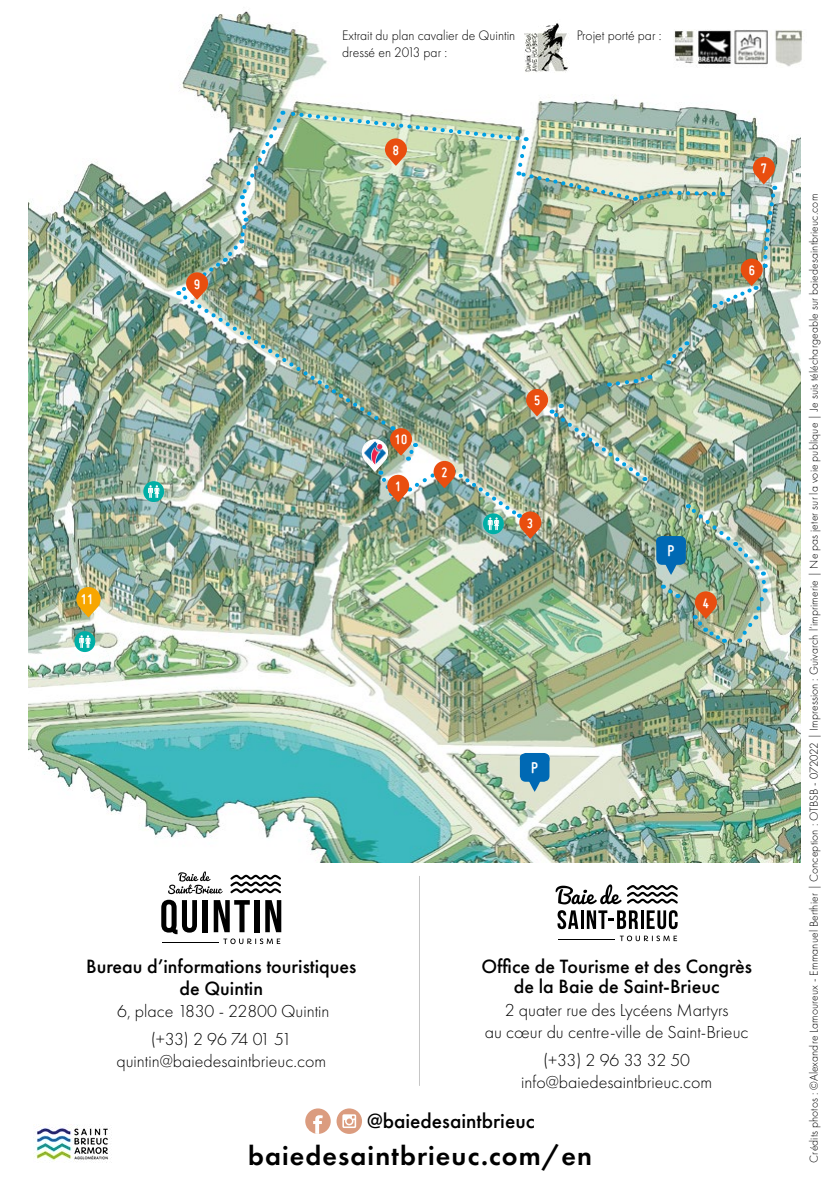
<style>
.page{position:relative;width:840px;height:1191px;background:#fff}
.page>*{position:absolute;margin:0;border:0;box-sizing:border-box;transform-origin:0 0}
.t1{font:600 27.8px "Futura PT";letter-spacing:.04em;color:#000}
.t2{font:500 21.4px "Futura PT";color:#000}
.t3{font:500 20px/22px "Futura PT";color:#000;text-align:center}
.t4{font:300 18px/22.4px "Futura PT";color:#000;text-align:center}
.t5{font:700 16.6px "Miso";color:#fff}
.t6{font:700 15.2px "Miso";color:#fff}
.t7{font:700 14.6px "Miso";color:#fff}
.t8{font:300 14.2px/17.2px "Futura PT";color:#000;scale:.96 1}
.t9{font:300 12px "Futura PT";letter-spacing:.01em;color:#000}
</style>
<div class="page">
<hr style="left:419px;top:876px;width:1px;height:209px;background:#c6c6c6">
<img style="left:33px;top:1124px;width:79px;height:38px">
<svg style="left:305px;top:1108px;width:25px;height:25px"></svg>
<svg style="left:336px;top:1108px;width:26px;height:26px"></svg>
<svg style="left:342px;top:1114px;width:14px;height:14px"></svg>
<svg style="left:619px;top:935px;width:57px;height:6px"></svg>
<svg style="left:557px;top:910px;width:21px;height:19px"></svg>
<hr style="left:580px;top:910px;width:3px;height:19px;background:#000">
<svg style="left:586px;top:910px;width:51px;height:19px"></svg>
<hr style="left:640px;top:910px;width:3px;height:19px;background:#000">
<svg style="left:646px;top:910px;width:31px;height:19px"></svg>
<svg style="left:555px;top:884px;width:122px;height:20px"></svg>
<hr style="left:558px;top:939px;width:56px;height:1px;background:#000">
<svg style="left:161px;top:871px;width:120px;height:73px"></svg>
<img style="left:28px;top:11px;width:772px;height:852px">
<svg style="left:76px;top:587px;width:25px;height:30px"></svg>
<svg style="left:519px;top:751px;width:30px;height:41px"></svg>
<div style="left:519px;top:753px;width:30px;height:28px;background:#0069b4;border-radius:6px"></div>
<div style="left:143px;top:481px;width:21px;height:21px;background:#00afa6;border-radius:50%"></div>
<svg style="left:148px;top:485px;width:11px;height:13px"></svg>
<div style="left:74px;top:631px;width:21px;height:21px;background:#00afa6;border-radius:50%"></div>
<svg style="left:79px;top:635px;width:11px;height:13px"></svg>
<img style="left:176px;top:109px;width:601px;height:535px">
<img style="left:524px;top:19px;width:44px;height:56px">
<img style="left:673px;top:30px;width:130px;height:37px">
<p class="t8" style="left:342px;top:27px;width:182px">Extrait du plan cavalier de Quintin dressé en 2013 par :</p>
<p class="t8" style="left:576px;top:27px;width:90px">Projet porté par :</p>
<p class="t7" style="left:194px;top:276px;width:8px">9</p>
<p class="t6" style="left:81px;top:591px;width:14px">11</p>
<p class="t7" style="left:392px;top:142px;width:8px">8</p>
<p class="t7" style="left:394px;top:431px;width:14px">10</p>
<p class="t7" style="left:395px;top:478px;width:8px">1</p>
<p class="t7" style="left:441px;top:464px;width:8px">2</p>
<p class="t7" style="left:533px;top:392px;width:8px">5</p>
<p class="t7" style="left:527px;top:515px;width:8px">3</p>
<h3 class="t5" style="left:531px;top:758px;width:8px">P</h3>
<p class="t7" style="left:760px;top:160px;width:8px">7</p>
<p class="t7" style="left:748px;top:262px;width:8px">6</p>
<h3 class="t5" style="left:667px;top:541px;width:8px">P</h3>
<p class="t7" style="left:702px;top:594px;width:8px">4</p>
<h3 class="t3" style="left:86px;top:955px;width:271px">Bureau d’informations touristiques de Quintin</h3>
<h3 class="t4" style="left:117px;top:997px;width:214px;line-height:27.4px">6, place 1830 - 22800 Quintin (+33) 2 96 74 01 51</h3>
<h3 class="t4" style="left:116px;top:1050px;width:211px">quintin@baiedesaintbrieuc.com</h3>
<h3 class="t3" style="left:481px;top:956px;width:272px;line-height:20.4px">Office de Tourisme et des Congrès de la Baie de Saint-Brieuc</h3>
<h3 class="t4" style="left:484px;top:998px;width:265px">2 quater rue des Lycéens Martyrs<br>au cœur du centre-ville de Saint-Brieuc</h3>
<h3 class="t4" style="left:521px;top:1048px;width:192px">(+33) 2 96 33 32 50 info@baiedesaintbrieuc.com</h3>
<h2 class="t2" style="left:367px;top:1108px;width:169px">@baiedesaintbrieuc</h2>
<h1 class="t1" style="left:248px;top:1138px;width:345px">baiedesaintbrieuc.com/en</h1>
<p class="t9" style="left:806px;top:1162px;width:970px;rotate:-90deg">Crédits photos : ©Alexandre Lamoureux - Emmanuel Berthier | Conception : OTBSB - 072022 | Impression : Guivarch l’imprimerie | Ne pas jeter sur la voie publique | Je suis téléchargeable sur baiedesaintbrieuc.com</p>
</div>
